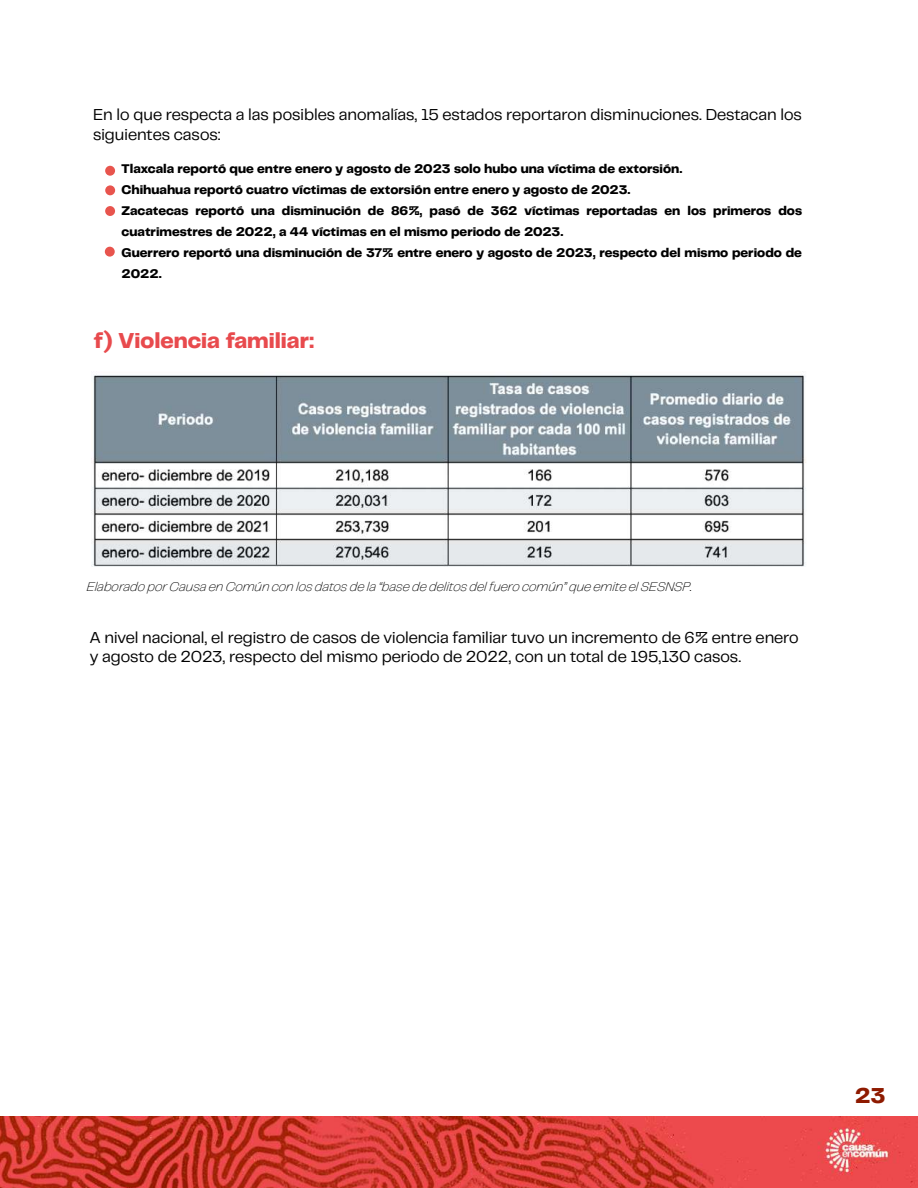
<style>
.page{position:relative;width:918px;height:1188px;background:#fff}
.page>*{position:absolute;margin:0;border:0;box-sizing:border-box;transform-origin:0 0}
.t1{font:800 22.5px "PP Telegraf";color:#e84a4d}
.t2{font:800 22.5px "PP Telegraf";color:#8e1a00}
.t3{font:16.5px/19.8px "PP Telegraf";color:#000}
.t4{font:800 13.05px/21px "PP Telegraf";color:#000}
.t5{font:italic 200 13.05px "PP Telegraf";color:#000}
</style>
<div class="page">
<img style="left:0;top:1117px;width:918px;height:71px">
<div style="left:105px;top:166px;width:10px;height:10px;background:#e8544d;border-radius:50%"></div>
<div style="left:105px;top:185px;width:10px;height:10px;background:#e8544d;border-radius:50%"></div>
<div style="left:105px;top:206px;width:10px;height:10px;background:#e8544d;border-radius:50%"></div>
<div style="left:105px;top:247px;width:10px;height:10px;background:#e8544d;border-radius:50%"></div>
<img style="left:91px;top:375px;width:715px;height:192px">
<p class="t3" style="left:93px;top:104px;width:710px">En lo que respecta a las posibles anomalías, 15 estados reportaron disminuciones. Destacan los siguientes casos:</p>
<p class="t4" style="left:122px;top:158px;width:682px">Tlaxcala reportó que entre enero y agosto de 2023 solo hubo una víctima de extorsión.<br>Chihuahua reportó cuatro víctimas de extorsión entre enero y agosto de 2023.<br>Zacatecas reportó una disminución de 86%, pasó de 362 víctimas reportadas en los primeros dos cuatrimestres de 2022, a 44 víctimas en el mismo periodo de 2023.<br>Guerrero reportó una disminución de 37% entre enero y agosto de 2023, respecto del mismo periodo de 2022.</p>
<h1 class="t1" style="left:94px;top:325px;width:222px">f) Violencia familiar:</h1>
<p class="t5" style="left:87px;top:578px;width:607px">Elaborado por Causa en Común con los datos de la “base de delitos del fuero común” que emite el SESNSP.</p>
<p class="t3" style="left:90px;top:626px;width:710px">A nivel nacional, el registro de casos de violencia familiar tuvo un incremento de 6% entre enero y agosto de 2023, respecto del mismo periodo de 2022, con un total de 195,130 casos.</p>
<h1 class="t2" style="left:855px;top:1080px;width:32px">23</h1>
</div>
